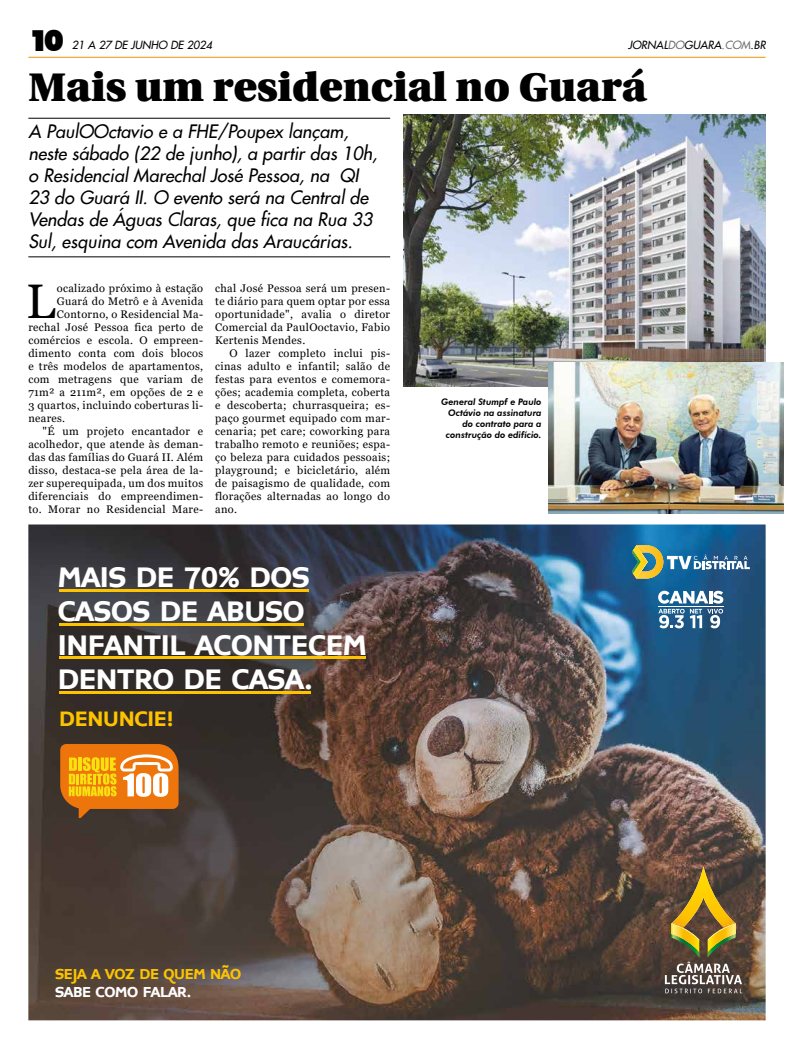
<style>
.page{position:relative;width:794px;height:1049px;background:#fff}
.page>*{position:absolute;margin:0;border:0;box-sizing:border-box;transform-origin:0 0}
.t1{font:48.5px "Georgia";color:#000}
.t2{font:900 40px "Utopia";color:#000}
.t3{font:700 32.9px/34.1px "Midiet Sans";letter-spacing:-.01em;color:#fff}
.t4{font:900 29.6px "Futura BT";color:#000}
.t5{font:700 24.3px "Midiet Sans";letter-spacing:-.01em;color:#fdc300}
.t6{font:italic 18px/22px "Futura 2";color:#000}
.t7{font:700 16.8px "Midiet Sans";letter-spacing:-.02em;color:#fdc300}
.t8{font:700 16.8px "Midiet Sans";letter-spacing:-.02em;color:#fff}
.t9{font:11px/13px "Georgia";letter-spacing:.03em;color:#000;text-align:justify}
.t10{font:italic 11px "Futura 2";color:#000}
.t11{font:italic 800 9px/11px "Futura BT";color:#000;text-align:right}
.s1{color:#706f6f}
</style>
<div class="page">
<hr style="left:28px;top:57px;width:737px;height:1px;background:#f39200">
<img style="left:28px;top:524px;width:737px;height:496px">
<svg style="left:60px;top:744px;width:118px;height:73px;background:#da8c2f"></svg>
<hr style="left:60px;top:589px;width:249px;height:2px;background:#fdc300">
<hr style="left:60px;top:691px;width:251px;height:3px;background:#fdc300">
<hr style="left:60px;top:656px;width:306px;height:3px;background:#fdc300">
<hr style="left:60px;top:622px;width:244px;height:3px;background:#fdc300">
<svg style="left:632px;top:545px;width:118px;height:34px;background:#57848f"></svg>
<svg style="left:658px;top:591px;width:65px;height:37px"></svg>
<hr style="left:658px;top:606px;width:65px;height:1px;background:#fff">
<svg style="left:665px;top:866px;width:77px;height:127px;background:#7d693e"></svg>
<hr style="left:28px;top:118px;width:362px;height:1px;background:#000">
<hr style="left:28px;top:257px;width:362px;height:1px;background:#000">
<img style="left:404px;top:115px;width:361px;height:272px">
<img style="left:549px;top:362px;width:234px;height:151px">
<h3 class="t4" style="left:28px;top:22px;width:37px">10</h3>
<p class="t10" style="left:72px;top:37px;width:142px">21 A 27 DE JUNHO DE 2024</p>
<p class="t10" style="left:628px;top:38px;width:139px">JORNAL<span class="s1">DO</span>GUARA<span class="s1">.COM</span>.BR</p>
<h2 class="t2" style="left:28px;top:64px;width:620px">Mais um residencial no Guará</h2>
<p class="t6" style="left:28px;top:120px;width:351px">A PaulOOctavio e a FHE/Poupex lançam, neste sábado (22 de junho), a partir das 10h, o Residencial Marechal José Pessoa, na QI 23 do Guará II. O evento será na Central de Vendas de Águas Claras, que fica na Rua 33<br>Sul, esquina com Avenida das Araucárias.</p>
<h1 class="t1" style="left:26px;top:272px;width:31px">L</h1>
<p class="t9" style="left:57px;top:282px;width:148px">ocalizado próximo à estação</p>
<p class="t9" style="left:57px;top:295px;width:148px">Guará do Metrô e à Avenida</p>
<p class="t9" style="left:57px;top:308px;width:148px">Contorno, o Residencial Ma-</p>
<p class="t9" style="left:28px;top:321px;width:176px">rechal José Pessoa fica perto de</p>
<p class="t9" style="left:28px;top:334px;width:176px">comércios e escola. O empreen-</p>
<p class="t9" style="left:28px;top:347px;width:176px">dimento conta com dois blocos</p>
<p class="t9" style="left:28px;top:360px;width:176px">e três modelos de apartamentos,</p>
<p class="t9" style="left:28px;top:373px;width:176px">com metragens que variam de</p>
<p class="t9" style="left:28px;top:386px;width:176px">71m² a 211m², em opções de 2 e</p>
<p class="t9" style="left:28px;top:399px;width:176px">3 quartos, incluindo coberturas li-</p>
<p class="t9" style="left:28px;top:412px;width:38px">neares.</p>
<p class="t9" style="left:43px;top:425px;width:162px">"É um projeto encantador e</p>
<p class="t9" style="left:28px;top:438px;width:176px">acolhedor, que atende às deman-</p>
<p class="t9" style="left:28px;top:451px;width:176px">das das famílias do Guará II. Além</p>
<p class="t9" style="left:28px;top:464px;width:176px">disso, destaca-se pela área de la-</p>
<p class="t9" style="left:28px;top:477px;width:176px">zer superequipada, um dos muitos</p>
<p class="t9" style="left:28px;top:490px;width:176px">diferenciais do empreendimen-</p>
<p class="t9" style="left:28px;top:503px;width:176px">to. Morar no Residencial Mare-</p>
<p class="t9" style="left:215px;top:282px;width:176px">chal José Pessoa será um presen&shy;te diário para quem optar por essa oportunidade", avalia o diretor Comercial da PaulOoctavio, Fabio Kertenis Mendes.</p>
<p class="t9" style="left:215px;top:347px;width:176px;text-indent:14px">O lazer completo inclui pis&shy;cinas adulto e infantil; salão de festas para eventos e comemora&shy;ções; academia completa, coberta e descoberta; churrasqueira; es&shy;paço gourmet equipado com mar&shy;cenaria; pet care; coworking para trabalho remoto e reuniões; espa&shy;ço beleza para cuidados pessoais; playground; e bicicletário, além de paisagismo de qualidade, com florações alternadas ao longo do ano.</p>
<h3 class="t3" style="left:58px;top:560px;width:311px">MAIS DE 70% DOS<br>CASOS DE ABUSO<br>INFANTIL ACONTECEM<br>DENTRO DE CASA.</h3>
<h3 class="t5" style="left:59px;top:705px;width:116px">DENUNCIE!</h3>
<p class="t11" style="left:441px;top:397px;width:102px">General Stumpf e Paulo<br>Octávio na assinatura do contrato para a construção do edifício.</p>
<h3 class="t7" style="left:55px;top:964px;width:188px">SEJA A VOZ DE QUEM NÃO</h3>
<h3 class="t8" style="left:55px;top:983px;width:138px">SABE COMO FALAR.</h3>
</div>
